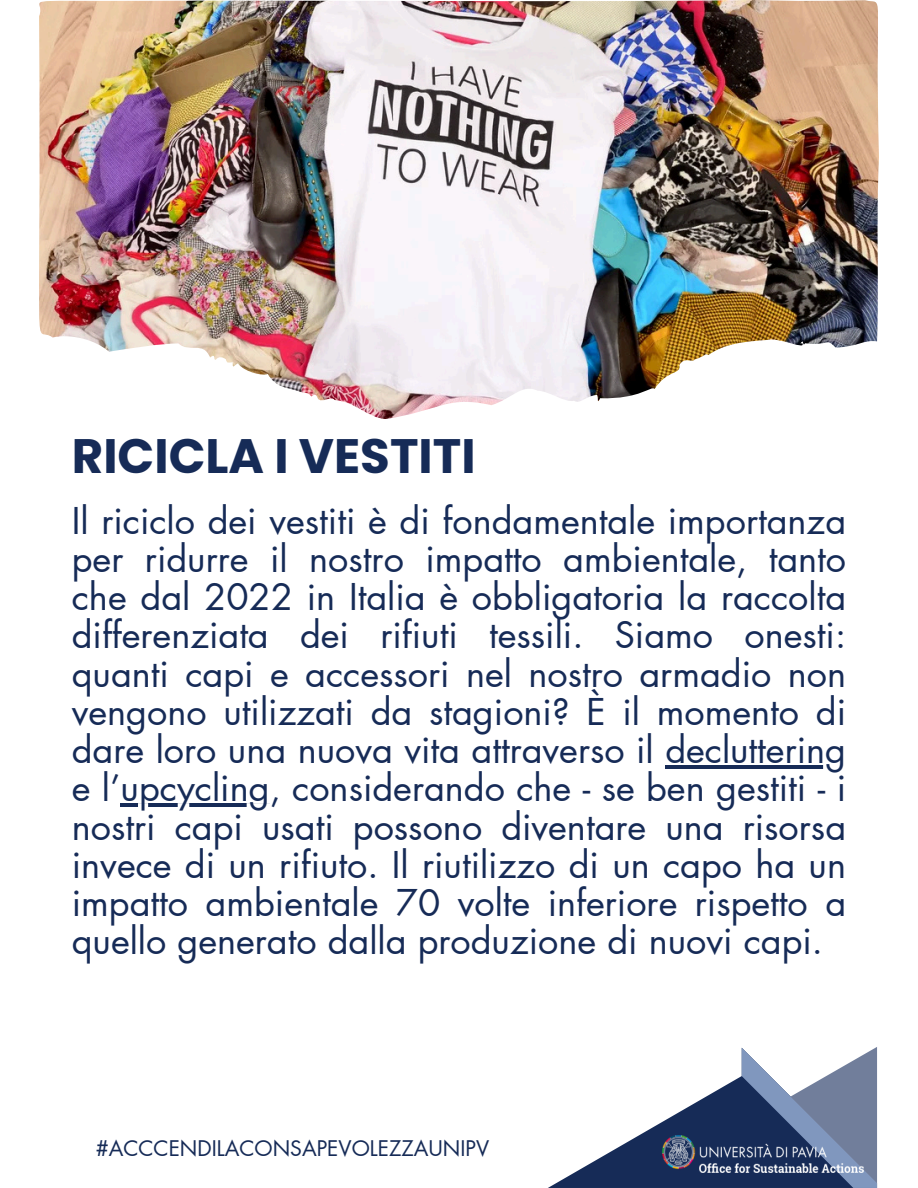
<style>
.page{position:relative;width:918px;height:1188px;background:#fff}
.page>*{position:absolute;margin:0;border:0;box-sizing:border-box;transform-origin:0 0}
.t1{font:700 48.3px "Poppins";color:#162b57}
.t2{font:36px/38.2px "Futura LT Pro";color:#162b57;text-align:justify}
.t3{font:21px "Futura LT Pro";color:#162b57}
</style>
<div class="page">
<img style="left:39px;top:0;width:840px;height:419px">
<hr style="left:665px;top:765px;width:181px;height:4px;background:#162b57">
<hr style="left:121px;top:804px;width:149px;height:3px;background:#162b57">
<svg style="left:549px;top:1048px;width:193px;height:139px"></svg>
<svg style="left:742px;top:1047px;width:135px;height:140px"></svg>
<img style="left:661px;top:1136px;width:203px;height:37px">
<h1 class="t1" style="left:72px;top:423px;width:405px">RICICLA I VESTITI</h1>
<h2 class="t2" style="left:72px;top:503px;width:776px">Il riciclo dei vestiti è di fondamentale importanza per ridurre il nostro impatto ambientale, tanto che dal 2022 in Italia è obbligatoria la raccolta differenziata dei rifiuti tessili. Siamo onesti: quanti capi e accessori nel nostro armadio non vengono utilizzati da stagioni? È il momento di dare loro una nuova vita attraverso il decluttering</h2>
<p class="t2" style="left:72px;top:771px;width:776px">e l’upcycling, considerando che - se ben gestiti - i</p>
<p class="t2" style="left:72px;top:809px;width:776px">nostri capi usati possono diventare una risorsa invece di un rifiuto. Il riutilizzo di un capo ha un impatto ambientale 70 volte inferiore rispetto a quello generato dalla produzione di nuovi capi.</p>
<p class="t3" style="left:96px;top:1139px;width:395px">#ACCCENDILACONSAPEVOLEZZAUNIPV</p>
</div>
